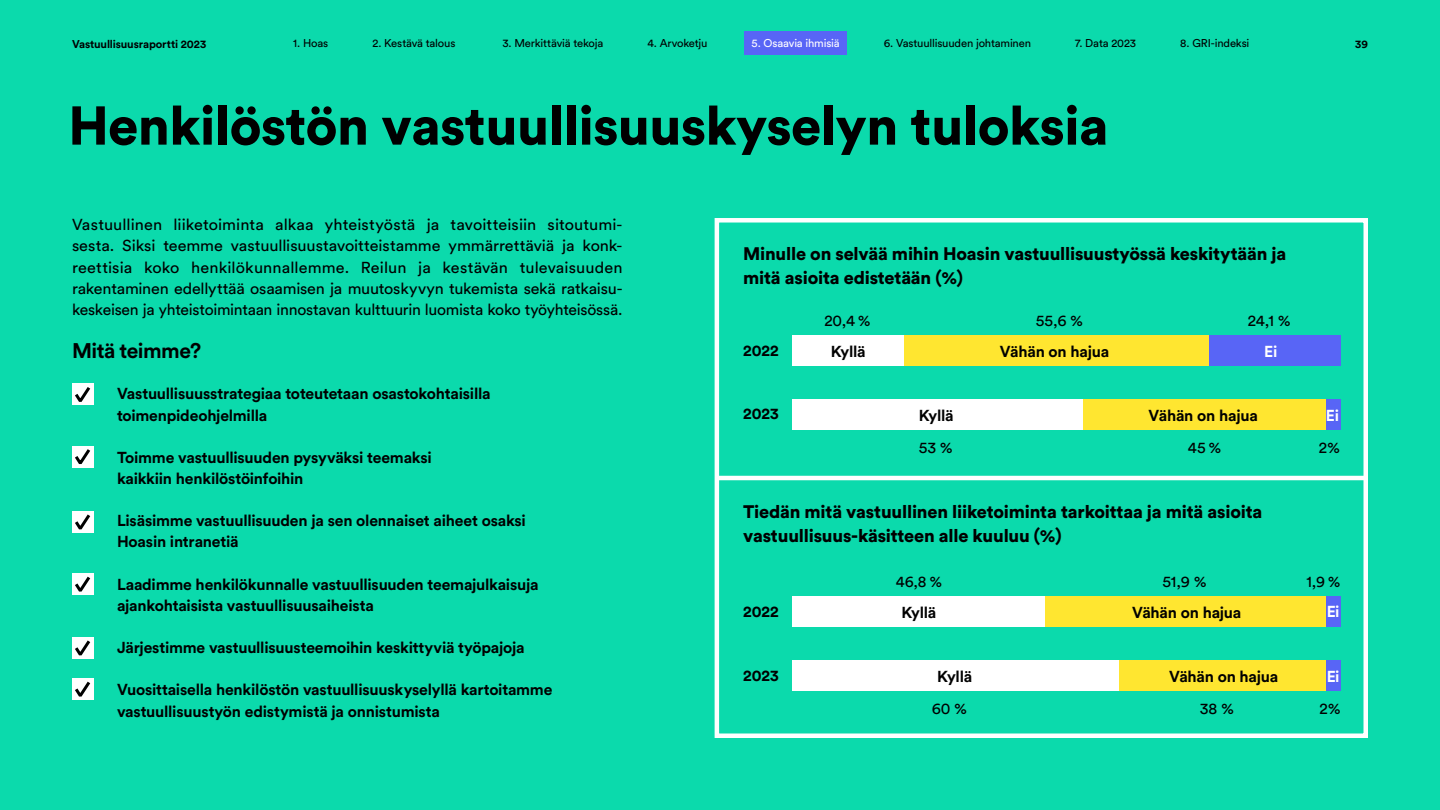
<style>
.page{position:relative;width:1440px;height:810px;background:#0bdaac}
.page>*{position:absolute;margin:0;border:0;box-sizing:border-box;transform-origin:0 0}
.t1{font:900 54px "Circular Std";letter-spacing:-.01em;color:#000}
.t2{font:700 21px "Circular Std";letter-spacing:-.025em;color:#000}
.t3{font:900 18px/24px "Circular Std";letter-spacing:-.01em;color:#000}
.Checkboxes{font:700 15.75px/21.1px "Circular Std";letter-spacing:-.015em;color:#000}
.leipäteksti_spaced_2{font:15.75px/21.1px "Circular Std";letter-spacing:-.02em;color:#000;text-align:justify}
.Highlight_header{font:700 15.75px "Circular Std";letter-spacing:-.015em;color:#000}
.Infographic_text{font:15.75px "Circular Std";color:#000}
.Highlight_header-2{font:700 15.75px "Circular Std";letter-spacing:-.035em;color:#fff}
.t4{font:11.25px "Circular Std";letter-spacing:-.015em;color:#000}
.t5{font:700 11.25px "Circular Std";letter-spacing:-.01em;color:#000}
.t6{font:11.25px "Circular Std";letter-spacing:-.02em;color:#fff}
</style>
<div class="page">
<div style="left:715px;top:218px;width:653px;height:520px;border:4px solid #fff"></div>
<div style="left:744px;top:32px;width:103px;height:23px;background:#5865f6"></div>
<hr style="left:717px;top:476px;width:648px;height:4px;background:#fff">
<div style="left:792px;top:399px;width:291px;height:31px;background:#fff"></div>
<div style="left:1083px;top:399px;width:246px;height:31px;background:#ffe630"></div>
<div style="left:1326px;top:399px;width:14px;height:31px;background:#5865f6"></div>
<div style="left:792px;top:335px;width:112px;height:31px;background:#fff"></div>
<div style="left:1208px;top:335px;width:133px;height:31px;background:#5865f6"></div>
<div style="left:904px;top:335px;width:304px;height:31px;background:#ffe630"></div>
<div style="left:792px;top:660px;width:327px;height:30px;background:#fff"></div>
<div style="left:1119px;top:660px;width:207px;height:30px;background:#ffe630"></div>
<div style="left:1326px;top:660px;width:15px;height:30px;background:#5865f6"></div>
<div style="left:792px;top:596px;width:254px;height:30px;background:#fff"></div>
<div style="left:1045px;top:596px;width:281px;height:30px;background:#ffe630"></div>
<div style="left:1326px;top:596px;width:15px;height:30px;background:#5865f6"></div>
<svg style="left:72px;top:384px;width:21px;height:21px"></svg>
<svg style="left:72px;top:446px;width:21px;height:22px"></svg>
<svg style="left:72px;top:511px;width:21px;height:22px"></svg>
<svg style="left:72px;top:573px;width:21px;height:22px"></svg>
<svg style="left:72px;top:637px;width:21px;height:22px"></svg>
<svg style="left:72px;top:678px;width:21px;height:22px"></svg>
<p class="t5" style="left:72px;top:37px;width:136px">Vastuullisuusraportti 2023</p>
<p class="t4" style="left:293px;top:37px;width:37px">1. Hoas</p>
<p class="t4" style="left:372px;top:37px;width:85px">2. Kestävä talous</p>
<p class="t4" style="left:502px;top:37px;width:102px">3. Merkittäviä tekoja</p>
<p class="t4" style="left:647px;top:37px;width:62px">4. Arvoketju</p>
<p class="t6" style="left:752px;top:37px;width:90px">5. Osaavia ihmisiä</p>
<p class="t4" style="left:884px;top:37px;width:149px">6. Vastuullisuuden johtaminen</p>
<p class="t4" style="left:1075px;top:37px;width:63px">7. Data 2023</p>
<p class="t4" style="left:1180px;top:37px;width:71px">8. GRI-indeksi</p>
<p class="t5" style="left:1355px;top:37px;width:14px">39</p>
<p class="t1" style="left:68px;top:90px;width:1042px">Henkilöstön vastuullisuuskyselyn tuloksia</p>
<p class="leipäteksti_spaced_2" style="left:72px;top:214px;width:552px">Vastuullinen liiketoiminta alkaa yhteistyöstä ja tavoitteisiin sitoutumi&shy;sesta. Siksi teemme vastuullisuustavoitteistamme ymmärrettäviä ja konk&shy;reettisia koko henkilökunnallemme. Reilun ja kestävän tulevaisuuden rakentaminen edellyttää osaamisen ja muutoskyvyn tukemista sekä ratkaisu&shy;keskeisen ja yhteistoimintaan innostavan kulttuurin luomista koko työyhteisössä.</p>
<h3 class="t2" style="left:72px;top:337px;width:131px">Mitä teimme?</h3>
<p class="Checkboxes" style="left:117px;top:383px;width:375px">Vastuullisuusstrategiaa toteutetaan osastokohtaisilla toimenpideohjelmilla</p>
<p class="Checkboxes" style="left:117px;top:446px;width:316px">Toimme vastuullisuuden pysyväksi teemaksi kaikkiin henkilöstöinfoihin</p>
<p class="Checkboxes" style="left:117px;top:510px;width:410px">Lisäsimme vastuullisuuden ja sen olennaiset aiheet osaksi<br>Hoasin intranetiä</p>
<p class="Checkboxes" style="left:117px;top:573px;width:423px">Laadimme henkilökunnalle vastuullisuuden teemajulkaisuja ajankohtaisista vastuullisuusaiheista</p>
<p class="Checkboxes" style="left:117px;top:637px;width:409px">Järjestimme vastuullisuusteemoihin keskittyviä työpajoja</p>
<p class="Checkboxes" style="left:117px;top:679px;width:437px">Vuosittaisella henkilöstön vastuullisuuskyselyllä kartoitamme vastuullisuustyön edistymistä ja onnistumista</p>
<h3 class="t3" style="left:743px;top:241px;width:545px">Minulle on selvää mihin Hoasin vastuullisuustyössä keskitytään ja mitä asioita edistetään (%)</h3>
<p class="Highlight_header" style="left:743px;top:341px;width:37px">2022</p>
<p class="Highlight_header" style="left:743px;top:403px;width:37px">2023</p>
<p class="Infographic_text" style="left:825px;top:311px;width:48px">20,4 %</p>
<p class="Highlight_header" style="left:831px;top:341px;width:37px">Kyllä</p>
<p class="Highlight_header" style="left:919px;top:405px;width:37px">Kyllä</p>
<p class="Infographic_text" style="left:919px;top:438px;width:35px">53 %</p>
<p class="Infographic_text" style="left:1036px;top:311px;width:49px">55,6 %</p>
<p class="Highlight_header" style="left:1000px;top:341px;width:111px">Vähän on hajua</p>
<p class="Infographic_text" style="left:1248px;top:311px;width:44px">24,1 %</p>
<p class="Highlight_header-2" style="left:1264px;top:341px;width:15px">Ei</p>
<p class="Highlight_header" style="left:1149px;top:405px;width:111px">Vähän on hajua</p>
<p class="Infographic_text" style="left:1188px;top:438px;width:35px">45 %</p>
<p class="Highlight_header-2" style="left:1326px;top:405px;width:15px">Ei</p>
<p class="Infographic_text" style="left:1319px;top:438px;width:22px">2%</p>
<h3 class="t3" style="left:743px;top:500px;width:521px">Tiedän mitä vastuullinen liiketoiminta tarkoittaa ja mitä asioita vastuullisuus-käsitteen alle kuuluu (%)</h3>
<p class="Infographic_text" style="left:896px;top:572px;width:48px">46,8 %</p>
<p class="Infographic_text" style="left:1163px;top:572px;width:46px">51,9 %</p>
<p class="Infographic_text" style="left:1307px;top:572px;width:35px">1,9 %</p>
<p class="Highlight_header" style="left:743px;top:602px;width:37px">2022</p>
<p class="Highlight_header" style="left:901px;top:602px;width:37px">Kyllä</p>
<p class="Highlight_header" style="left:1132px;top:602px;width:111px">Vähän on hajua</p>
<p class="Highlight_header-2" style="left:1327px;top:602px;width:14px">Ei</p>
<p class="Highlight_header" style="left:743px;top:665px;width:37px">2023</p>
<p class="Highlight_header" style="left:937px;top:667px;width:37px">Kyllä</p>
<p class="Highlight_header" style="left:1169px;top:667px;width:111px">Vähän on hajua</p>
<p class="Highlight_header-2" style="left:1327px;top:667px;width:14px">Ei</p>
<p class="Infographic_text" style="left:932px;top:699px;width:37px">60 %</p>
<p class="Infographic_text" style="left:1200px;top:699px;width:36px">38 %</p>
<p class="Infographic_text" style="left:1320px;top:699px;width:22px">2%</p>
</div>
